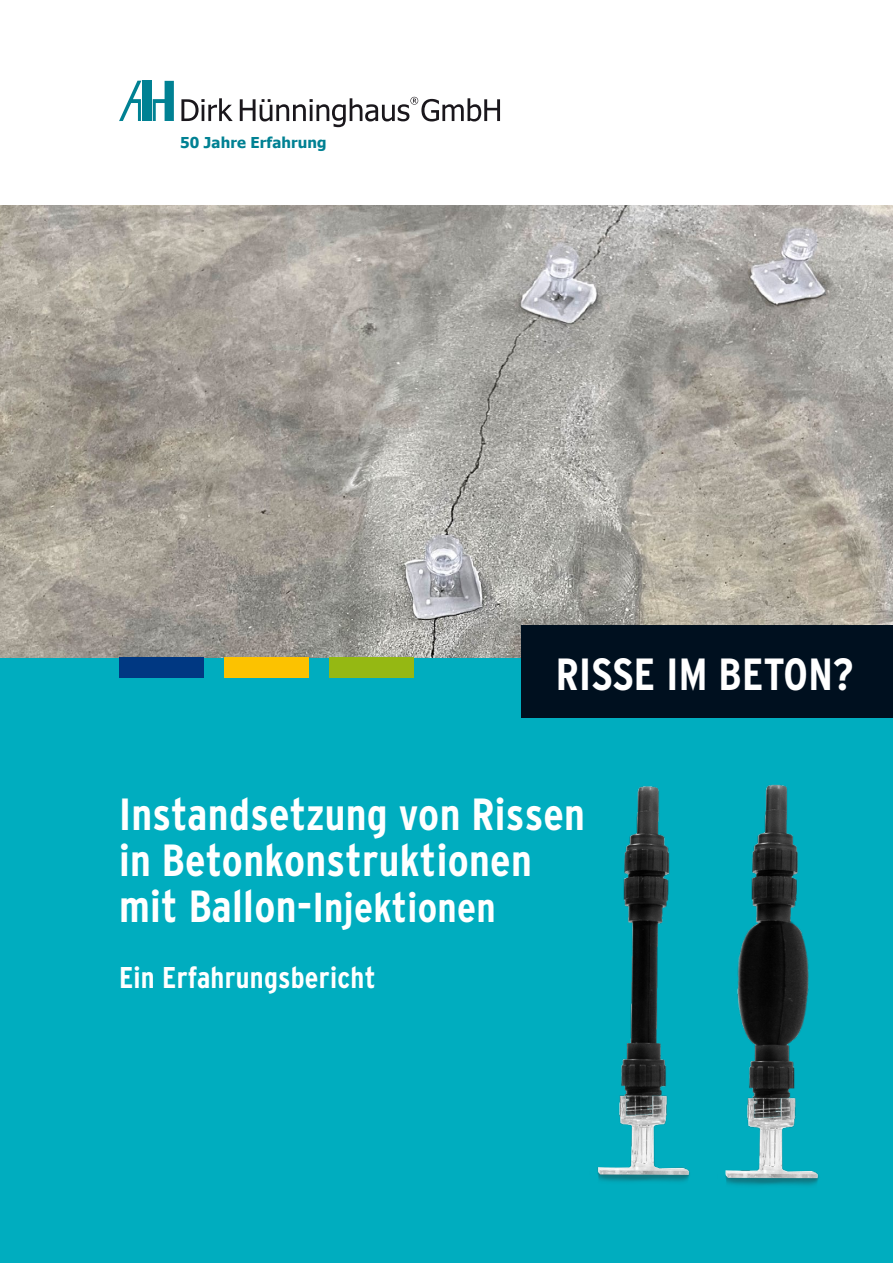
<style>
.page{position:relative;width:893px;height:1263px;background:#fff}
.page>*{position:absolute;margin:0;border:0;box-sizing:border-box;transform-origin:0 0}
.t1{font:700 condensed 45px/46.3px "Interstate";letter-spacing:.01em;color:#fff}
.t2{font:700 condensed 41.7px "Interstate";letter-spacing:.01em;color:#fff}
.t3{font:700 condensed 30px "Interstate";letter-spacing:.01em;color:#fff}
.t4{font:700 15px "Tahoma";letter-spacing:.01em;color:#008193}
.s1{font-size:45px}
</style>
<div class="page">
<div style="left:0;top:657px;width:893px;height:606px;background:#00adbf"></div>
<img style="left:0;top:205px;width:893px;height:452px">
<div style="left:522px;top:625px;width:371px;height:93px;background:#00101f"></div>
<div style="left:119px;top:657px;width:85px;height:20px;background:#003882"></div>
<div style="left:224px;top:657px;width:85px;height:20px;background:#fcc200"></div>
<div style="left:330px;top:657px;width:84px;height:20px;background:#95b813"></div>
<img style="left:597px;top:786px;width:93px;height:396px">
<img style="left:725px;top:784px;width:94px;height:402px">
<div style="left:142px;top:81px;width:10px;height:40px;background:#008193"></div>
<svg style="left:119px;top:81px;width:22px;height:40px"></svg>
<svg style="left:153px;top:81px;width:21px;height:40px"></svg>
<svg style="left:181px;top:98px;width:52px;height:23px"></svg>
<svg style="left:240px;top:97px;width:260px;height:30px"></svg>
<p class="t4" style="left:180px;top:132px;width:148px">50 Jahre Erfahrung</p>
<p class="t1" style="left:556px;top:651px;width:299px">RISSE IM BETON?</p>
<p class="t1" style="left:119px;top:790px;width:467px">Instandsetzung von Rissen in Betonkonstruktionen</p>
<p class="t2" style="left:119px;top:884px;width:378px"><span class="s1">mit Ballon-</span>Injektionen</p>
<p class="t3" style="left:119px;top:961px;width:258px">Ein Erfahrungsbericht</p>
</div>
